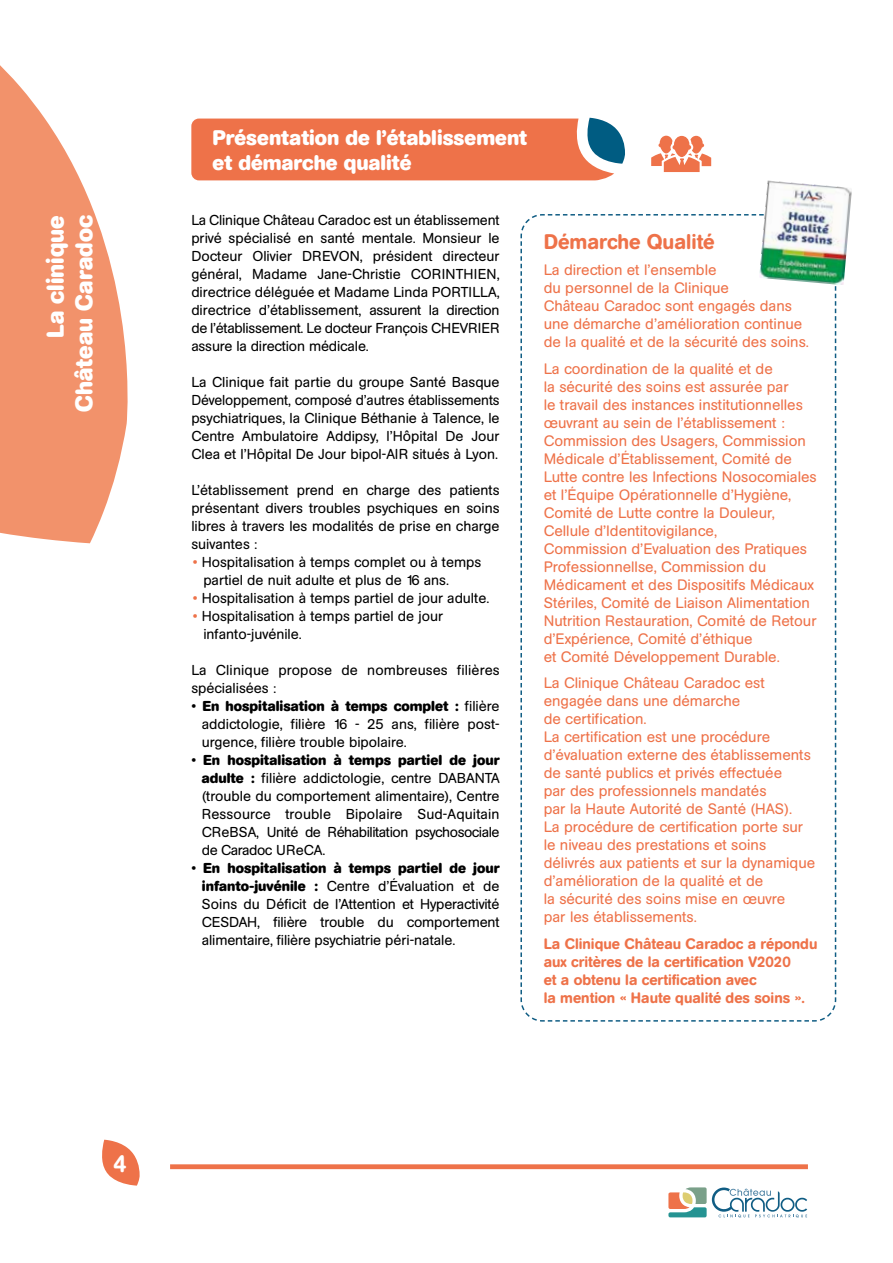
<style>
.page{position:relative;width:893px;height:1263px;background:#fff}
.page>*{position:absolute;margin:0;border:0;box-sizing:border-box;transform-origin:0 0}
.t1{font:700 24px/28.8px "AG Book Rounded";color:#fff;text-align:right}
.t2{font:500 24px "AG Book Rounded";color:#fff}
.t3{font:700 21px/25.2px "AG Book Rounded";color:#fff}
.t4{font:500 21px "AG Book Rounded";color:#ee7249}
.t5{font:15px/18px "AG Book Rounded";color:#ee7249}
.t6{font:500 15px/18px "AG Book Rounded";color:#ee7249}
.t7{font:14.25px/18px "AG Book Rounded";color:#000;text-align:justify}
.s1{color:#ee7249}
.s2{font-weight:700}
</style>
<div class="page">
<svg style="left:520px;top:214px;width:317px;height:808px"></svg>
<img style="left:759px;top:181px;width:93px;height:104px">
<svg style="left:191px;top:118px;width:434px;height:62px;background:#e47855"></svg>
<svg style="left:651px;top:136px;width:60px;height:36px"></svg>
<div style="left:170px;top:1164px;width:638px;height:5px;background:#ee7249"></div>
<svg style="left:102px;top:1140px;width:38px;height:45px"></svg>
<svg style="left:668px;top:1187px;width:139px;height:30px"></svg>
<svg style="left:0;top:65px;width:128px;height:478px;fill:#f2926b"></svg>
<h1 class="t1" style="left:42px;top:412px;width:198px;rotate:-90deg">La clinique<br>Château Caradoc</h1>
<h1 class="t2" style="left:113px;top:1150px;width:15px">4</h1>
<h2 class="t3" style="left:213px;top:126px;width:316px">Présentation de l’établissement et démarche qualité</h2>
<p class="t7" style="left:191px;top:211px;width:310px">La Clinique Château Caradoc est un établissement privé spécialisé en santé mentale. Monsieur le Docteur Olivier DREVON, président directeur général, Madame Jane-Christie CORINTHIEN, directrice déléguée et Madame Linda PORTILLA, directrice d’établissement, assurent la direction de l’établissement. Le docteur François CHEVRIER assure la direction médicale.</p>
<p class="t7" style="left:191px;top:373px;width:310px">La Clinique fait partie du groupe Santé Basque Développement, composé d’autres établissements psychiatriques, la Clinique Béthanie à Talence, le Centre Ambulatoire Addipsy, l’Hôpital De Jour Clea et l’Hôpital De Jour bipol-AIR situés à Lyon.</p>
<p class="t7" style="left:191px;top:481px;width:310px">L’établissement prend en charge des patients présentant divers troubles psychiques en soins libres à travers les modalités de prise en charge suivantes :</p>
<p class="t7" style="left:203px;top:553px;width:280px;text-indent:-11px"><span class="s1">•</span> Hospitalisation à temps complet ou à temps partiel de nuit adulte et plus de 16 ans.</p>
<p class="t7" style="left:193px;top:589px;width:298px"><span class="s1">•</span> Hospitalisation à temps partiel de jour adulte.</p>
<p class="t7" style="left:203px;top:607px;width:241px;text-indent:-11px"><span class="s1">•</span> Hospitalisation à temps partiel de jour infanto-juvénile.</p>
<p class="t7" style="left:191px;top:661px;width:310px">La Clinique propose de nombreuses filières spécialisées :</p>
<p class="t7" style="left:202px;top:697px;width:299px;text-indent:-11px">• <span class="s2">En hospitalisation à temps complet :</span> filière addictologie, filière 16 - 25 ans, filière post&shy;urgence, filière trouble bipolaire.</p>
<p class="t7" style="left:202px;top:751px;width:299px;text-indent:-11px">• <span class="s2">En hospitalisation à temps partiel de jour adulte :</span> filière addictologie, centre DABANTA (trouble du comportement alimentaire), Centre Ressource trouble Bipolaire Sud-Aquitain CReBSA, Unité de Réhabilitation psychosociale de Caradoc UReCA.</p>
<p class="t7" style="left:202px;top:859px;width:299px;text-indent:-11px">• <span class="s2">En hospitalisation à temps partiel de jour infanto-juvénile :</span> Centre d’Évaluation et de Soins du Déficit de l’Attention et Hyperactivité CESDAH, filière trouble du comportement alimentaire, filière psychiatrie péri-natale.</p>
<h2 class="t4" style="left:544px;top:229px;width:172px">Démarche Qualité</h2>
<p class="t5" style="left:544px;top:261px;width:267px">La direction et l’ensemble<br>du personnel de la Clinique<br>Château Caradoc sont engagés dans une démarche d’amélioration continue de la qualité et de la sécurité des soins.</p>
<p class="t5" style="left:544px;top:359px;width:275px">La coordination de la qualité et de<br>la sécurité des soins est assurée par<br>le travail des instances institutionnelles œuvrant au sein de l’établissement :<br>Commission des Usagers, Commission Médicale d’Établissement, Comité de Lutte contre les Infections Nosocomiales et l’Équipe Opérationnelle d’Hygiène, Comité de Lutte contre la Douleur, Cellule d’Identitovigilance,<br>Commission d’Evaluation des Pratiques Professionnellse, Commission du Médicament et des Dispositifs Médicaux Stériles, Comité de Liaison Alimentation Nutrition Restauration, Comité de Retour d’Expérience, Comité d’éthique<br>et Comité Développement Durable.</p>
<p class="t5" style="left:544px;top:674px;width:273px">La Clinique Château Caradoc est engagée dans une démarche<br>de certification.<br>La certification est une procédure d’évaluation externe des établissements de santé publics et privés effectuée<br>par des professionnels mandatés<br>par la Haute Autorité de Santé (HAS).<br>La procédure de certification porte sur le niveau des prestations et soins délivrés aux patients et sur la dynamique d’amélioration de la qualité et de<br>la sécurité des soins mise en œuvre<br>par les établissements.</p>
<p class="t6" style="left:544px;top:934px;width:275px">La Clinique Château Caradoc a répondu aux critères de la certification V2020<br>et a obtenu la certification avec<br>la mention « Haute qualité des soins ».</p>
</div>
